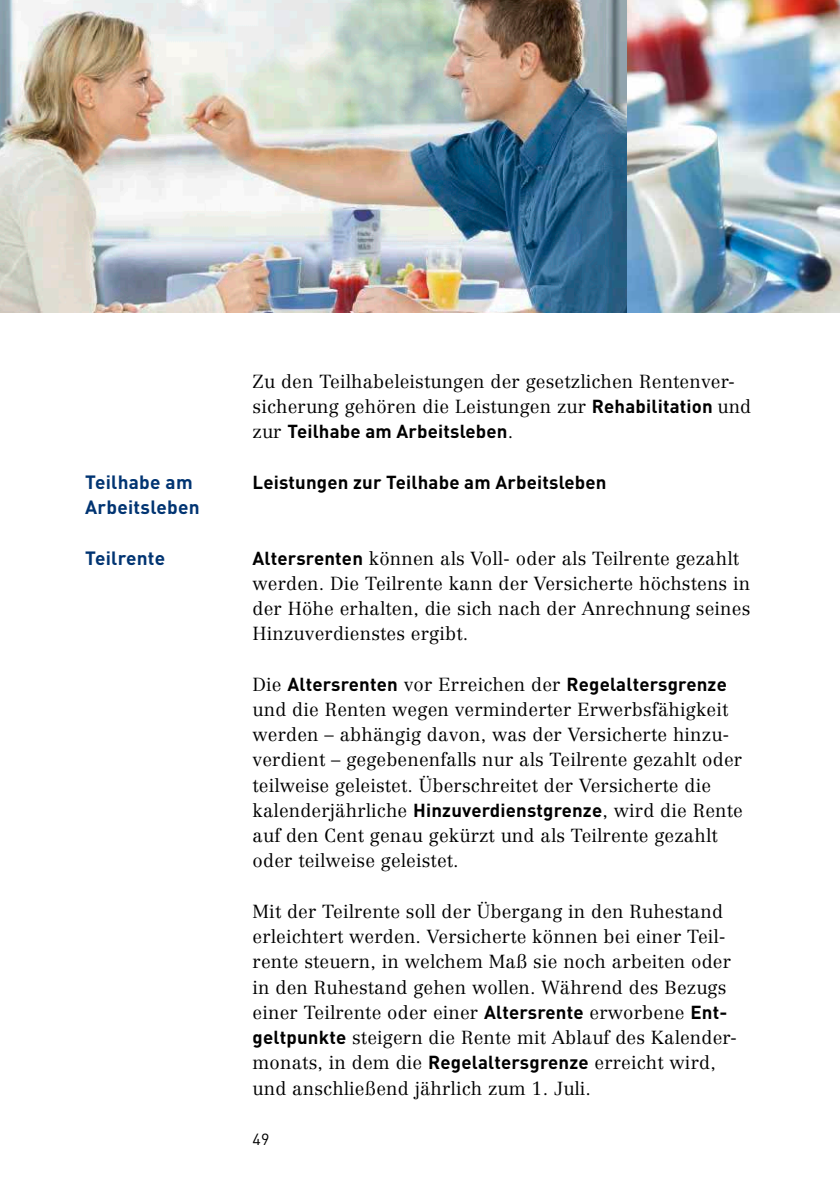
<style>
.page{position:relative;width:840px;height:1191px;background:#fff}
.page>*{position:absolute;margin:0;border:0;box-sizing:border-box;transform-origin:0 0}
.t1{font:700 19px/25.2px "DIN";letter-spacing:.015em;color:#003472}
.t2{font:300 18.6px/25.2px "Centennial";letter-spacing:.01em;color:#000}
.t3{font:700 18.6px "DIN";letter-spacing:.01em;color:#000}
.t4{font:16px "DIN";color:#000}
.s1{font-family:"DIN";font-weight:700}
</style>
<div class="page">
<img style="left:0;top:0;width:839px;height:312px">
<p class="t2" style="left:252px;top:369px;width:500px">Zu den Teilhabeleistungen der gesetzlichen Rentenver&shy;sicherung gehören die Leistungen zur <span class="s1">Rehabilitation</span> und zur <span class="s1">Teilhabe am Arbeitsleben</span>.</p>
<h3 class="t1" style="left:85px;top:468px;width:116px">Teilhabe am<br>Arbeitsleben</h3>
<p class="t3" style="left:252px;top:470px;width:355px">Leistungen zur Teilhabe am Arbeitsleben</p>
<h3 class="t1" style="left:85px;top:544px;width:82px">Teilrente</h3>
<p class="t2" style="left:252px;top:545px;width:499px"><span class="s1">Altersrenten</span> können als Voll- oder als Teilrente gezahlt werden. Die Teilrente kann der Versicherte höchstens in der Höhe erhalten, die sich nach der Anrechnung seines Hinzuverdienstes ergibt.</p>
<p class="t2" style="left:252px;top:671px;width:491px">Die <span class="s1">Altersrenten</span> vor Erreichen der <span class="s1">Regelaltersgrenze </span>und die Renten wegen verminderter Erwerbsfähigkeit werden – abhängig davon, was der Versicherte hinzu&shy;verdient – gegebenenfalls nur als Teilrente gezahlt oder teilweise geleistet. Überschreitet der Versicherte die kalenderjährliche <span class="s1">Hinzuverdienstgrenze</span>, wird die Rente auf den Cent genau gekürzt und als Teilrente gezahlt oder teilweise geleistet.</p>
<p class="t2" style="left:252px;top:898px;width:485px">Mit der Teilrente soll der Übergang in den Ruhestand erleichtert werden. Versicherte können bei einer Teil&shy;rente steuern, in welchem Maß sie noch arbeiten oder in den Ruhestand gehen wollen. Während des Bezugs einer Teilrente oder einer <span class="s1">Altersrente</span> erworbene <span class="s1">Ent&shy;geltpunkte</span> steigern die Rente mit Ablauf des Kalender&shy;monats, in dem die <span class="s1">Regelaltersgrenze</span> erreicht wird, und anschließend jährlich zum 1. Juli.</p>
<p class="t4" style="left:252px;top:1129px;width:18px">49</p>
</div>
